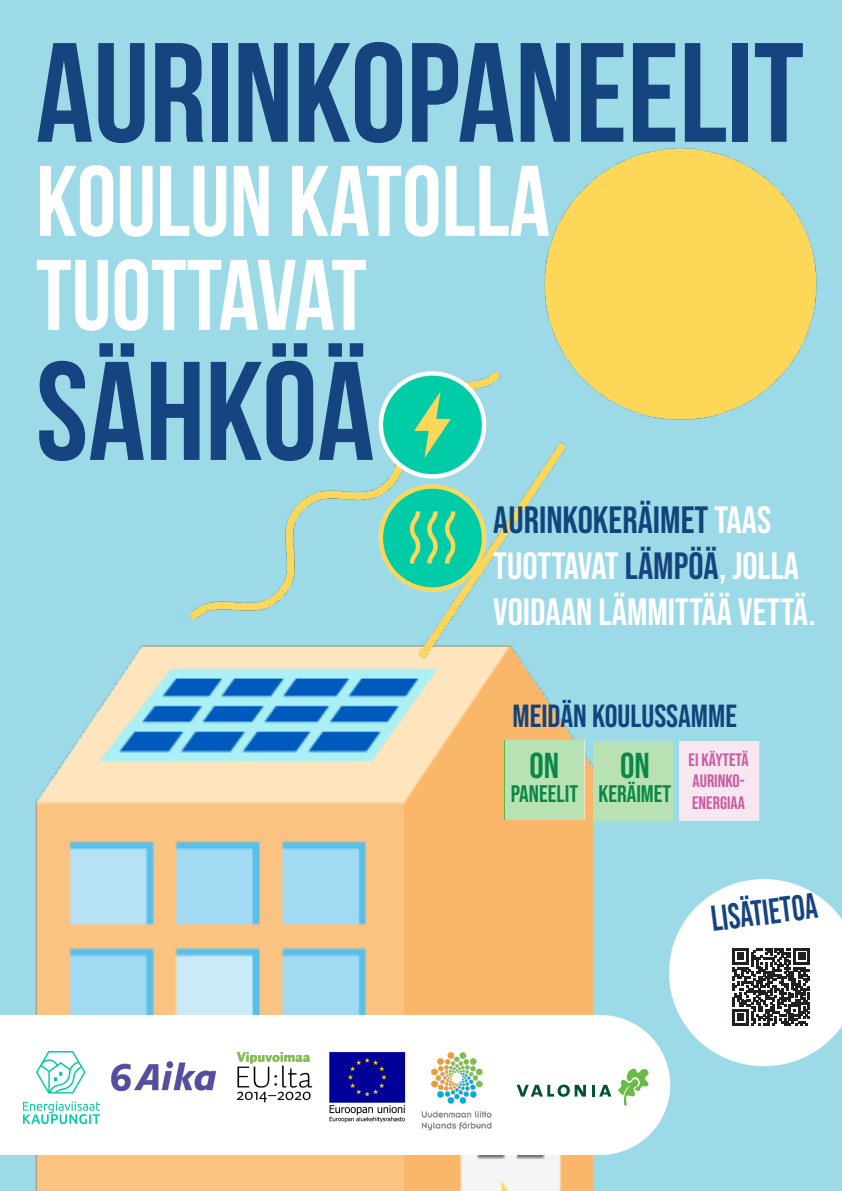
<style>
.page{position:relative;width:842px;height:1191px;background:#9cdae8}
.page>*{position:absolute;margin:0;border:0;box-sizing:border-box;transform-origin:0 0}
.t1{font:700 141px "Bebas Neue";color:#15447f}
.t2{font:700 140px "Bebas Neue";color:#164481}
.t3{font:700 100px "Bebas Neue";color:#fff}
.t4{font:38px/45.6px "Bebas Neue";color:#fff}
.t5{font:36px "Bebas Neue";color:#15447f;scale:.89 1}
.t6{font:36px "Bebas Neue";color:#0a8848}
.t7{font:32px "Bebas Neue";color:#12447c}
.t8{font:24px "Bebas Neue";color:#0a8848}
.t9{font:18px "Bebas Neue";color:#c85ba2}
.s1{color:#12447c}
.s2{color:#15447f}
</style>
<div class="page">
<img style="left:35px;top:645px;width:557px;height:546px">
<div style="left:0;top:1015px;width:600px;height:140px;background:#fff"></div>
<img style="left:111px;top:1052px;width:381px;height:79px">
<img style="left:23px;top:1051px;width:76px;height:73px">
<svg style="left:517px;top:1084px;width:69px;height:12px"></svg>
<svg style="left:592px;top:1084px;width:19px;height:12px"></svg>
<svg style="left:618px;top:1068px;width:30px;height:37px"></svg>
<img style="left:161px;top:147px;width:656px;height:536px">
<img style="left:334px;top:354px;width:240px;height:325px">
<div style="left:679px;top:741px;width:81px;height:79px;background:#f8e6f0"></div>
<div style="left:505px;top:740px;width:79px;height:79px;background:#b9e2b4"></div>
<div style="left:594px;top:741px;width:79px;height:79px;background:#b9e2b4"></div>
<svg style="left:669px;top:879px;width:173px;height:187px"></svg>
<p class="t1" style="left:36px;top:16px;width:769px">AURINKOPANEELIT</p>
<p class="t3" style="left:36px;top:146px;width:515px">KOULUN KATOLLA</p>
<p class="t3" style="left:36px;top:240px;width:332px">TUOTTAVAT</p>
<p class="t2" style="left:36px;top:335px;width:340px">SÄHKÖÄ</p>
<p class="t4" style="left:493px;top:497px;width:324px"><span class="s1">AURINKOKERÄIMET</span> TAAS<br>TUOTTAVAT <span class="s2">LÄMPÖÄ</span>, JOLLA<br>VOIDAAN LÄMMITTÄÄ VETTÄ.</p>
<p class="t7" style="left:512px;top:698px;width:226px">MEIDÄN KOULUSSAMME</p>
<p class="t6" style="left:530px;top:745px;width:31px">ON</p>
<p class="t8" style="left:511px;top:780px;width:69px">PANEELIT</p>
<p class="t9" style="left:689px;top:749px;width:61px">EI KÄYTETÄ</p>
<p class="t9" style="left:692px;top:771px;width:54px">AURINKO-</p>
<p class="t9" style="left:692px;top:792px;width:55px">ENERGIAA</p>
<p class="t6" style="left:620px;top:745px;width:31px">ON</p>
<p class="t8" style="left:598px;top:780px;width:74px">KERÄIMET</p>
<p class="t5" style="left:709px;top:898px;width:122px;rotate:-7deg">LISÄTIETOA</p>
</div>
